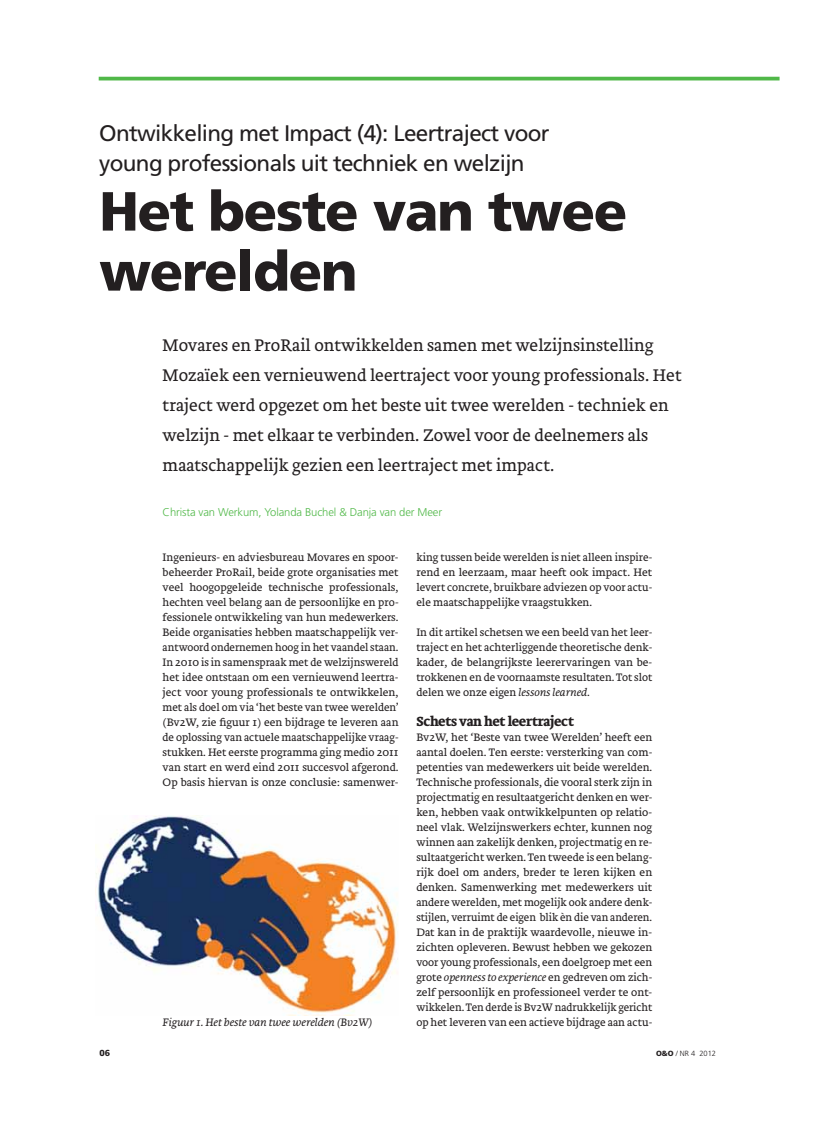
<style>
.page{position:relative;width:815px;height:1124px;background:#fff}
.page>*{position:absolute;margin:0;border:0;box-sizing:border-box;transform-origin:0 0}
.t1{font:900 55px/60px "Frutiger LT Std";letter-spacing:-.025em;color:#231f20}
.t2{font:22.5px/30px "Frutiger LT Std";letter-spacing:-.03em;color:#231f20}
.t3{font:300 17.5px/30px "Brioni Text Std";color:#231f20}
.t4{font:700 13.75px "Brioni Text Std";letter-spacing:-.025em;color:#231f20}
.t5{font:300 11.25px/15px "Brioni Text Std";color:#231f20;text-align:justify}
.t6{font:300 11.25px "Frutiger LT Std";letter-spacing:-.01em;color:#50b848}
.t7{font:italic 300 11.25px "Brioni Text Std";color:#231f20}
.t8{font:900 8.75px "Frutiger LT Std";color:#231f20}
.t9{font:300 7.5px "Frutiger LT Std";color:#231f20}
.s1{font-style:italic}
.s2{font-weight:900}
</style>
<div class="page">
<hr style="left:99px;top:77px;width:681px;height:3px;background:#50b848">
<img style="left:96px;top:815px;width:302px;height:200px">
<h2 class="t2" style="left:99px;top:119px;width:452px">Ontwikkeling met Impact (4): Leertraject voor young professionals uit techniek en welzijn</h2>
<h1 class="t1" style="left:99px;top:184px;width:530px">Het beste van twee werelden</h1>
<p class="t3" style="left:163px;top:331px;width:521px">Movares en ProRail ontwikkelden samen met welzijnsinstelling Mozaïek een vernieuwend leertraject voor young professionals. Het traject werd opgezet om het beste uit twee werelden - techniek en welzijn - met elkaar te verbinden. Zowel voor de deelnemers als maatschappelijk gezien een leertraject met impact.</p>
<p class="t6" style="left:163px;top:506px;width:281px">Christa van Werkum, Yolanda Buchel &amp; Danja van der Meer</p>
<p class="t5" style="left:163px;top:550px;width:238px">Ingenieurs- en adviesbureau Movares en spoor&shy;beheerder ProRail, beide grote organisaties met veel hoogopgeleide technische professionals, hechten veel belang aan de persoonlijke en pro&shy;fessionele ontwikkeling van hun medewerkers.<br>Beide organisaties hebben maatschappelijk ver&shy;antwoord ondernemen hoog in het vaandel staan.<br>In 2010 is in samenspraak met de welzijnswereld het idee ontstaan om een vernieuwend leertra&shy;ject voor young professionals te ontwikkelen, met als doel om via ‘het beste van twee werelden’ (Bv2W, zie figuur 1) een bijdrage te leveren aan de oplossing van actuele maatschappelijke vraag&shy;stukken. Het eerste programma ging medio 2011 van start en werd eind 2011 succesvol afgerond.<br>Op basis hiervan is onze conclusie: samenwer-</p>
<p class="t5" style="left:416px;top:550px;width:238px">king tussen beide werelden is niet alleen inspire&shy;rend en leerzaam, maar heeft ook impact. Het levert concrete, bruikbare adviezen op voor actu&shy;ele maatschappelijke vraagstukken.</p>
<p class="t5" style="left:416px;top:625px;width:238px">In dit artikel schetsen we een beeld van het leer&shy;traject en het achterliggende theoretische denk&shy;kader, de belangrijkste leerervaringen van be&shy;trokkenen en de voornaamste resultaten. Tot slot delen we onze eigen <span class="s1">lessons learned</span>.</p>
<p class="t4" style="left:416px;top:714px;width:159px">Schets van het leertraject</p>
<p class="t5" style="left:416px;top:730px;width:238px">Bv2W, het ‘Beste van twee Werelden’ heeft een aantal doelen. Ten eerste: versterking van com&shy;petenties van medewerkers uit beide werelden.<br>Technische professionals, die vooral sterk zijn in projectmatig en resultaatgericht denken en wer&shy;ken, hebben vaak ontwikkelpunten op relatio&shy;neel vlak. Welzijnswerkers echter, kunnen nog winnen aan zakelijk denken, projectmatig en re&shy;sultaatgericht werken. Ten tweede is een belang&shy;rijk doel om anders, breder te leren kijken en denken. Samenwerking met medewerkers uit andere werelden, met mogelijk ook andere denk&shy;stijlen, verruimt de eigen blik èn die van anderen.<br>Dat kan in de praktijk waardevolle, nieuwe in&shy;zichten opleveren. Bewust hebben we gekozen voor young professionals, een doelgroep met een grote <span class="s1">openness to experience</span> en gedreven om zich&shy;zelf persoonlijk en professioneel verder te ont&shy;wikkelen. Ten derde is Bv2W nadrukkelijk gericht op het leveren van een actieve bijdrage aan actu-</p>
<p class="t7" style="left:163px;top:1017px;width:211px">Figuur 1. Het beste van twee werelden (Bv2W)</p>
<p class="t8" style="left:100px;top:1048px;width:12px">06</p>
<p class="t9" style="left:656px;top:1049px;width:62px"><span class="s2">O&amp;O</span> / NR 4 2012</p>
</div>
